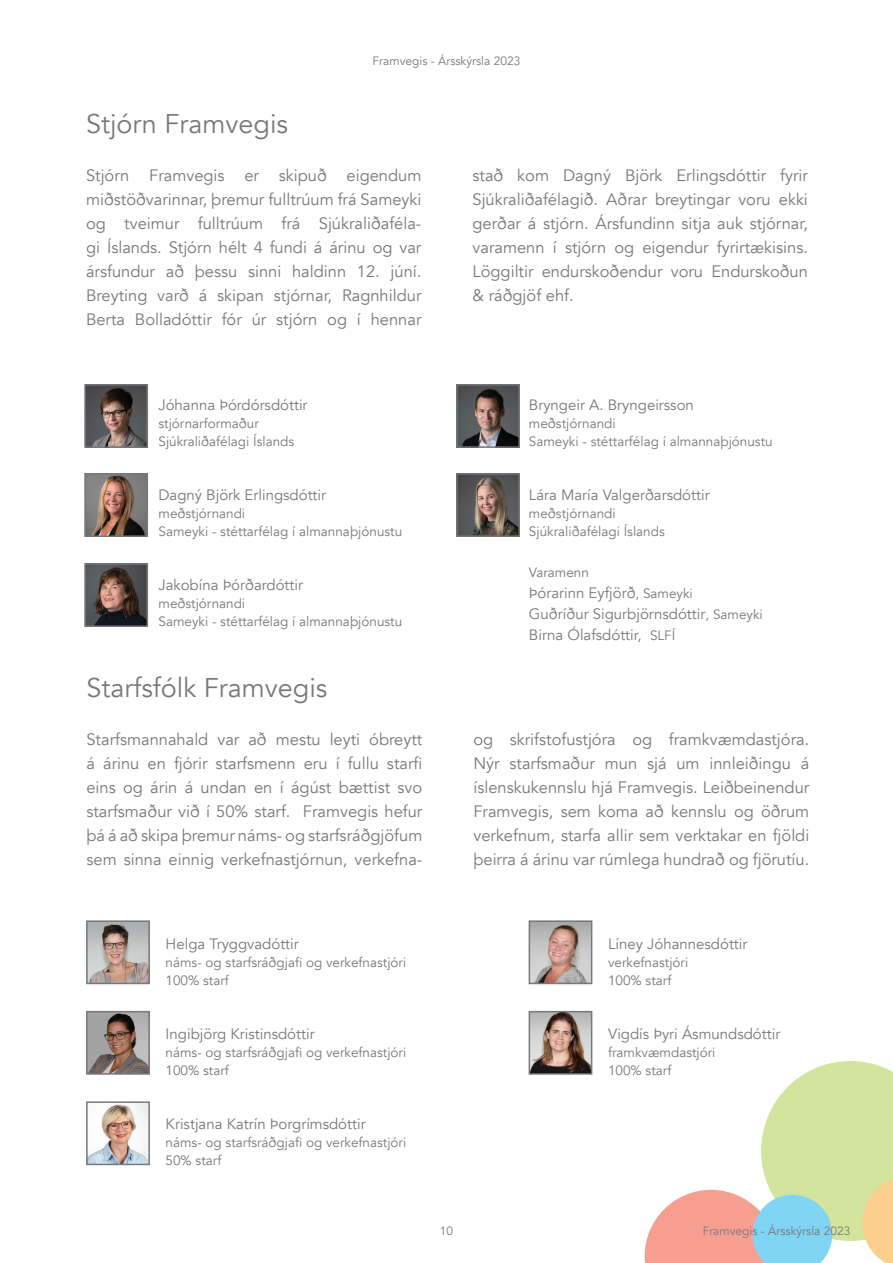
<style>
.page{position:relative;width:893px;height:1263px;background:#fff}
.page>*{position:absolute;margin:0;border:0;box-sizing:border-box;transform-origin:0 0}
.t1{font:27px "Avenir";color:#76787b}
.t2{font:16.5px/24px "Avenir";color:#76787b;text-align:justify}
.t3{font:15px/21px "Avenir";color:#76787b}
.t4{font:13.5px/18px "Avenir";color:#76787b}
.t5{font:12px "Avenir";color:#76787b}
.s1{font-size:13.5px}
</style>
<div class="page">
<img style="left:459px;top:387px;width:58px;height:58px">
<div style="left:456px;top:384px;width:64px;height:64px;border:2px solid #76787b"></div>
<img style="left:459px;top:476px;width:58px;height:58px">
<div style="left:456px;top:473px;width:64px;height:64px;border:2px solid #76787b"></div>
<img style="left:87px;top:476px;width:58px;height:58px">
<div style="left:84px;top:473px;width:64px;height:64px;border:2px solid #76787b"></div>
<img style="left:87px;top:387px;width:58px;height:58px">
<div style="left:84px;top:384px;width:64px;height:64px;border:2px solid #76787b"></div>
<img style="left:87px;top:566px;width:58px;height:58px">
<div style="left:84px;top:563px;width:64px;height:64px;border:2px solid #76787b"></div>
<img style="left:89px;top:1014px;width:58px;height:58px">
<div style="left:86px;top:1011px;width:64px;height:64px;border:2px solid #76787b"></div>
<img style="left:89px;top:1104px;width:58px;height:58px">
<div style="left:86px;top:1101px;width:64px;height:64px;border:2px solid #76787b"></div>
<img style="left:89px;top:923px;width:58px;height:58px">
<div style="left:86px;top:920px;width:64px;height:64px;border:2px solid #76787b"></div>
<img style="left:532px;top:1014px;width:57px;height:58px">
<div style="left:529px;top:1011px;width:63px;height:64px;border:2px solid #76787b"></div>
<img style="left:532px;top:923px;width:57px;height:58px">
<div style="left:529px;top:920px;width:63px;height:64px;border:2px solid #76787b"></div>
<svg style="left:645px;top:1061px;width:248px;height:202px"></svg>
<p class="t5" style="left:373px;top:54px;width:149px">Framvegis - Ársskýrsla 2023</p>
<h1 class="t1" style="left:86px;top:108px;width:203px">Stjórn Framvegis</h1>
<p class="t2" style="left:86px;top:164px;width:337px">Stjórn Framvegis er skipuð eigendum miðstöðvarinnar, þremur fulltrúum frá Sameyki og tveimur fulltrúum frá Sjúkraliðaféla&shy;gi Íslands. Stjórn hélt 4 fundi á árinu og var ársfundur að þessu sinni haldinn 12. júní.<br>Breyting varð á skipan stjórnar, Ragnhildur Berta Bolladóttir fór úr stjórn og í hennar</p>
<p class="t2" style="left:472px;top:164px;width:337px">stað kom Dagný Björk Erlingsdóttir fyrir Sjúkraliðafélagið. Aðrar breytingar voru ekki gerðar á stjórn. Ársfundinn sitja auk stjórnar, varamenn í stjórn og eigendur fyrirtækisins.<br>Löggiltir endurskoðendur voru Endurskoðun &amp; ráðgjöf ehf.</p>
<p class="t3" style="left:158px;top:395px;width:151px">Jóhanna Þórdórsdóttir</p>
<p class="t4" style="left:158px;top:415px;width:137px">stjórnarformaður<br>Sjúkraliðafélagi Íslands</p>
<p class="t3" style="left:158px;top:485px;width:169px">Dagný Björk Erlingsdóttir</p>
<p class="t4" style="left:158px;top:505px;width:245px">meðstjórnandi<br>Sameyki - stéttarfélag í almannaþjónustu</p>
<p class="t3" style="left:158px;top:575px;width:146px">Jakobína Þórðardóttir</p>
<p class="t4" style="left:158px;top:595px;width:245px">meðstjórnandi<br>Sameyki - stéttarfélag í almannaþjónustu</p>
<p class="t3" style="left:529px;top:395px;width:166px">Bryngeir A. Bryngeirsson</p>
<p class="t4" style="left:529px;top:415px;width:245px">meðstjórnandi<br>Sameyki - stéttarfélag í almannaþjónustu</p>
<p class="t3" style="left:529px;top:485px;width:182px">Lára María Valgerðarsdóttir</p>
<p class="t4" style="left:529px;top:505px;width:137px">meðstjórnandi<br>Sjúkraliðafélagi Íslands</p>
<p class="t4" style="left:529px;top:563px;width:62px">Varamenn</p>
<p class="t3" style="left:529px;top:582px;width:235px">Þórarinn Eyfjörð<span class="s1">, Sameyki<br></span>Guðríður Sigurbjörnsdóttir<span class="s1">, Sameyki<br></span>Birna Ólafsdóttir, <span class="s1">SLFÍ</span></p>
<h1 class="t1" style="left:86px;top:671px;width:242px">Starfsfólk Framvegis</h1>
<p class="t2" style="left:86px;top:727px;width:337px">Starfsmannahald var að mestu leyti óbreytt á árinu en fjórir starfsmenn eru í fullu starfi eins og árin á undan en í ágúst bættist svo starfsmaður við í 50% starf. Framvegis hefur þá á að skipa þremur náms- og starfsráðgjöfum sem sinna einnig verkefnastjórnun, verkefna-</p>
<p class="t2" style="left:473px;top:727px;width:337px">og skrifstofustjóra og framkvæmdastjóra.<br>Nýr starfsmaður mun sjá um innleiðingu á íslenskukennslu hjá Framvegis. Leiðbeinendur Framvegis, sem koma að kennslu og öðrum verkefnum, starfa allir sem verktakar en fjöldi þeirra á árinu var rúmlega hundrað og fjörutíu.</p>
<p class="t3" style="left:166px;top:934px;width:135px">Helga Tryggvadóttir</p>
<p class="t4" style="left:166px;top:954px;width:242px">náms- og starfsráðgjafi og verkefnastjóri<br>100% starf</p>
<p class="t3" style="left:166px;top:1024px;width:151px">Ingibjörg Kristinsdóttir</p>
<p class="t4" style="left:166px;top:1044px;width:242px">náms- og starfsráðgjafi og verkefnastjóri<br>100% starf</p>
<p class="t3" style="left:166px;top:1114px;width:202px">Kristjana Katrín Þorgrímsdóttir</p>
<p class="t4" style="left:166px;top:1134px;width:242px">náms- og starfsráðgjafi og verkefnastjóri<br>50% starf</p>
<p class="t5" style="left:440px;top:1223px;width:15px">10</p>
<p class="t3" style="left:608px;top:934px;width:141px">Líney Jóhannesdóttir</p>
<p class="t4" style="left:608px;top:954px;width:82px">verkefnastjóri<br>100% starf</p>
<p class="t3" style="left:608px;top:1024px;width:174px">Vigdís Þyri Ásmundsdóttir</p>
<p class="t4" style="left:608px;top:1044px;width:109px">framkvæmdastjóri<br>100% starf</p>
<p class="t5" style="left:703px;top:1223px;width:149px">Framvegis - Ársskýrsla 2023</p>
</div>
